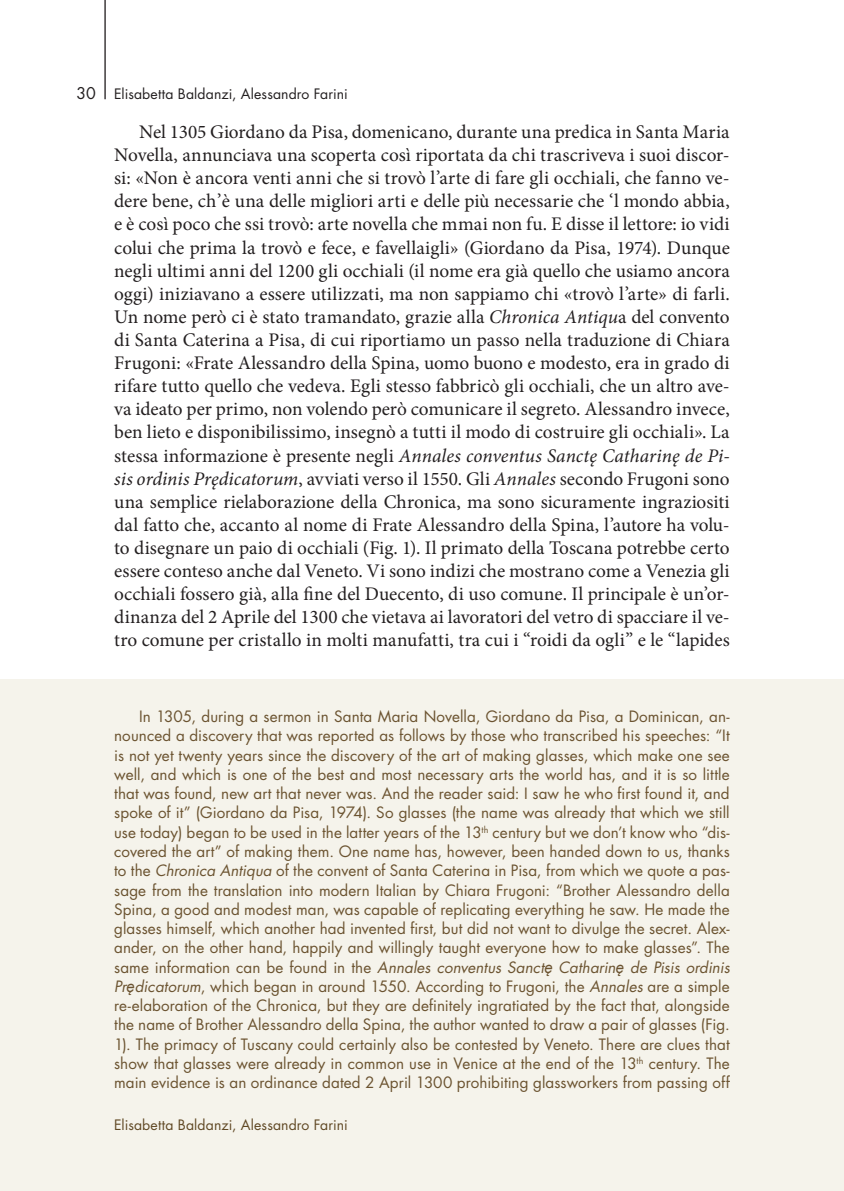
<style>
.page{position:relative;width:844px;height:1191px;background:#fff}
.page>*{position:absolute;margin:0;border:0;box-sizing:border-box;transform-origin:0 0}
.t1{font:19.25px/23.1px "Minion Pro";letter-spacing:.005em;color:#231f20;text-align:justify}
.t2{font:15.75px "Futura Std";color:#231f20}
.t3{font:15.22px/19.2px "Futura Std";letter-spacing:.005em;color:#6b5330;text-align:justify}
.t4{font:14px "Futura Std";letter-spacing:.01em;color:#231f20}
.t5{font:14px "Futura Std";letter-spacing:.01em;color:#604824}
.s1{font-style:italic}
.s2{font-family:"Arial";font-style:italic}
</style>
<div class="page">
<div style="left:0;top:680px;width:843px;height:511px;background:#f5f3eb"></div>
<hr style="left:104px;top:0;width:2px;height:99px;background:#231f20">
<p class="t2" style="left:76px;top:83px;width:21px">30</p>
<p class="t4" style="left:114px;top:85px;width:235px">Elisabetta Baldanzi, Alessandro Farini</p>
<p class="t1" style="left:114px;top:120px;width:617px;text-indent:25px">Nel 1305 Giordano da Pisa, domenicano, durante una predica in Santa Maria Novella, annunciava una scoperta così riportata da chi trascriveva i suoi discor&shy;si: «Non è ancora venti anni che si trovò l’arte di fare gli occhiali, che fanno ve&shy;dere bene, ch’è una delle migliori arti e delle più necessarie che ‘l mondo abbia, e è così poco che ssi trovò: arte novella che mmai non fu. E disse il lettore: io vidi colui che prima la trovò e fece, e favellaigli» (Giordano da Pisa, 1974). Dunque negli ultimi anni del 1200 gli occhiali (il nome era già quello che usiamo ancora oggi) iniziavano a essere utilizzati, ma non sappiamo chi «trovò l’arte» di farli.<br>Un nome però ci è stato tramandato, grazie alla <span class="s1">Chronica Antiqu</span>a del convento di Santa Caterina a Pisa, di cui riportiamo un passo nella traduzione di Chiara Frugoni: «Frate Alessandro della Spina, uomo buono e modesto, era in grado di rifare tutto quello che vedeva. Egli stesso fabbricò gli occhiali, che un altro ave&shy;va ideato per primo, non volendo però comunicare il segreto. Alessandro invece, ben lieto e disponibilissimo, insegnò a tutti il modo di costruire gli occhiali». La stessa informazione è presente negli <span class="s1">Annales conventus Sanctę Catharinę de Pi&shy;sis ordinis Prędicatorum</span>, avviati verso il 1550. Gli <span class="s1">Annales</span> secondo Frugoni sono una semplice rielaborazione della Chronica, ma sono sicuramente ingraziositi dal fatto che, accanto al nome di Frate Alessandro della Spina, l’autore ha volu&shy;to disegnare un paio di occhiali (Fig. 1). Il primato della Toscana potrebbe certo essere conteso anche dal Veneto. Vi sono indizi che mostrano come a Venezia gli occhiali fossero già, alla fine del Duecento, di uso comune. Il principale è un’or&shy;dinanza del 2 Aprile del 1300 che vietava ai lavoratori del vetro di spacciare il ve&shy;tro comune per cristallo in molti manufatti, tra cui i “roidi da ogli” e le “lapides</p>
<p class="t3" style="left:114px;top:707px;width:617px;text-indent:25px">In 1305, during a sermon in Santa Maria Novella, Giordano da Pisa, a Dominican, an&shy;nounced a discovery that was reported as follows by those who transcribed his speeches: “It is not yet twenty years since the discovery of the art of making glasses, which make one see well, and which is one of the best and most necessary arts the world has, and it is so little that was found, new art that never was. And the reader said: I saw he who first found it, and spoke of it” (Giordano da Pisa, 1974). So glasses (the name was already that which we still use today) began to be used in the latter years of the 13<sup>th</sup> century but we don’t know who “dis&shy;covered the art” of making them. One name has, however, been handed down to us, thanks to the <span class="s1">Chronica Antiqua</span> of the convent of Santa Caterina in Pisa, from which we quote a pas&shy;sage from the translation into modern Italian by Chiara Frugoni: “Brother Alessandro della Spina, a good and modest man, was capable of replicating everything he saw. He made the glasses himself, which another had invented first, but did not want to divulge the secret. Alex&shy;ander, on the other hand, happily and willingly taught everyone how to make glasses”. The same information can be found in the <span class="s1">Annales conventus Sanct</span><span class="s2">ę</span> <span class="s1">Catharin</span><span class="s2">ę</span> <span class="s1">de Pisis ordinis Pr</span><span class="s2">ę</span><span class="s1">dicatorum</span>, which began in around 1550. According to Frugoni, the <span class="s1">Annales</span> are a simple re-elaboration of the Chronica, but they are definitely ingratiated by the fact that, alongside the name of Brother Alessandro della Spina, the author wanted to draw a pair of glasses (Fig.<br>1). The primacy of Tuscany could certainly also be contested by Veneto. There are clues that show that glasses were already in common use in Venice at the end of the 13<sup>th</sup> century. The main evidence is an ordinance dated 2 April 1300 prohibiting glassworkers from passing off</p>
<p class="t5" style="left:114px;top:1116px;width:235px">Elisabetta Baldanzi, Alessandro Farini</p>
</div>
